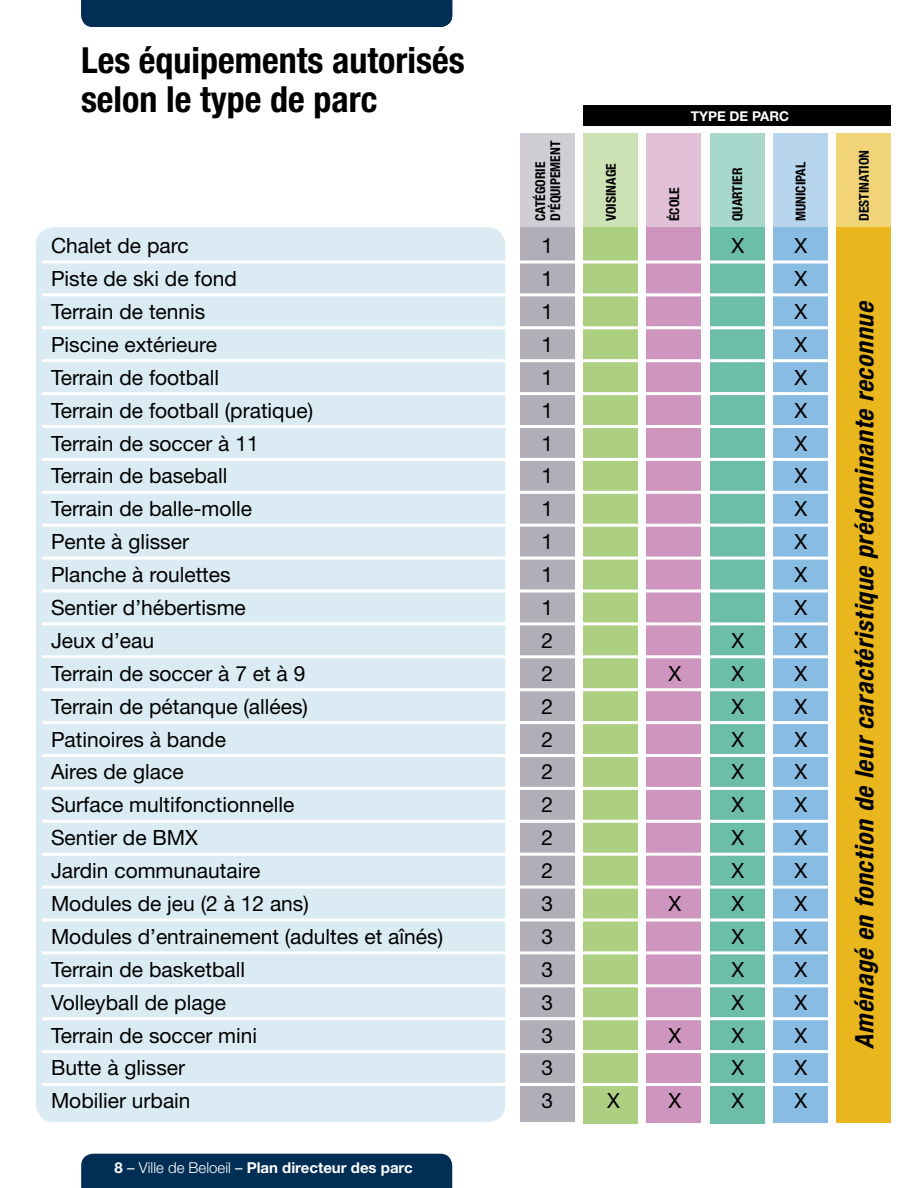
<style>
.page{position:relative;width:918px;height:1188px;background:#fff}
.page>*{position:absolute;margin:0;border:0;box-sizing:border-box;transform-origin:0 0}
.t1{font:700 condensed 36px/39px "Helvetica Neue";color:#000}
.t2{font:italic 700 condensed 25.5px "Helvetica Neue";color:#000}
.t3{font:21px "Helvetica Neue";color:#000}
.t4{font:700 15px "Helvetica Neue";color:#fff}
.t5{font:700 condensed 13.5px/15px "Helvetica Neue";color:#000}
.t6{font:700 13.5px "Helvetica Neue";color:#fff}
.s1{font-weight:400}
.s2{font-weight:300}
</style>
<div class="page">
<div style="left:36px;top:227px;width:469px;height:895px;background:#dbebf3;border-radius:18px"></div>
<div style="left:520px;top:227px;width:55px;height:895px;background:#b2aeb8"></div>
<div style="left:583px;top:227px;width:55px;height:896px;background:#adcf82"></div>
<div style="left:710px;top:227px;width:55px;height:896px;background:#6dbea9"></div>
<div style="left:646px;top:227px;width:55px;height:896px;background:#ce96be"></div>
<div style="left:773px;top:227px;width:55px;height:896px;background:#88bce2"></div>
<div style="left:836px;top:227px;width:55px;height:896px;background:#e9b61e"></div>
<div style="left:520px;top:133px;width:55px;height:95px;background:#d0ced4"></div>
<div style="left:583px;top:133px;width:55px;height:96px;background:#cde2b4"></div>
<div style="left:710px;top:133px;width:55px;height:96px;background:#a7d8cb"></div>
<div style="left:646px;top:133px;width:55px;height:96px;background:#e1c0d8"></div>
<div style="left:773px;top:133px;width:55px;height:96px;background:#b7d6ed"></div>
<div style="left:836px;top:133px;width:55px;height:96px;background:#f1d378"></div>
<hr style="left:42px;top:260px;width:790px;height:3px;background:#fff">
<hr style="left:42px;top:524px;width:790px;height:3px;background:#fff">
<hr style="left:42px;top:853px;width:790px;height:3px;background:#fff">
<hr style="left:42px;top:392px;width:790px;height:3px;background:#fff">
<hr style="left:42px;top:655px;width:790px;height:3px;background:#fff">
<hr style="left:42px;top:984px;width:790px;height:3px;background:#fff">
<hr style="left:42px;top:293px;width:790px;height:3px;background:#fff">
<hr style="left:42px;top:557px;width:790px;height:3px;background:#fff">
<hr style="left:42px;top:886px;width:790px;height:3px;background:#fff">
<hr style="left:42px;top:425px;width:790px;height:3px;background:#fff">
<hr style="left:42px;top:688px;width:790px;height:3px;background:#fff">
<hr style="left:42px;top:1017px;width:790px;height:3px;background:#fff">
<hr style="left:42px;top:326px;width:790px;height:3px;background:#fff">
<hr style="left:42px;top:590px;width:790px;height:2px;background:#fff">
<hr style="left:42px;top:919px;width:790px;height:3px;background:#fff">
<hr style="left:42px;top:458px;width:790px;height:3px;background:#fff">
<hr style="left:42px;top:787px;width:790px;height:3px;background:#fff">
<hr style="left:42px;top:721px;width:790px;height:3px;background:#fff">
<hr style="left:42px;top:1050px;width:790px;height:3px;background:#fff">
<hr style="left:42px;top:359px;width:790px;height:3px;background:#fff">
<hr style="left:42px;top:622px;width:790px;height:3px;background:#fff">
<hr style="left:42px;top:951px;width:790px;height:3px;background:#fff">
<hr style="left:42px;top:491px;width:790px;height:3px;background:#fff">
<hr style="left:42px;top:820px;width:790px;height:3px;background:#fff">
<hr style="left:42px;top:754px;width:790px;height:3px;background:#fff">
<hr style="left:42px;top:1083px;width:790px;height:3px;background:#fff">
<div style="left:583px;top:105px;width:308px;height:21px;background:#000"></div>
<div style="left:81px;top:1154px;width:371px;height:34px;background:#002e54"></div>
<div style="left:81px;top:0;width:371px;height:27px;background:#002e54"></div>
<h1 class="t1" style="left:81px;top:40px;width:385px">Les équipements autorisés selon le type de parc</h1>
<p class="t5" style="left:533px;top:221px;width:82px;rotate:-90deg">CATÉGORIE<br>D’ÉQUIPEMENT</p>
<p class="t5" style="left:603px;top:221px;width:59px;rotate:-90deg">VOISINAGE</p>
<p class="t6" style="left:691px;top:108px;width:100px">TYPE DE PARC</p>
<p class="t5" style="left:667px;top:221px;width:35px;rotate:-90deg">ÉCOLE</p>
<p class="t5" style="left:730px;top:221px;width:55px;rotate:-90deg">QUARTIER</p>
<p class="t5" style="left:793px;top:221px;width:61px;rotate:-90deg">MUNICIPAL</p>
<p class="t5" style="left:856px;top:221px;width:72px;rotate:-90deg">DESTINATION</p>
<p class="t3" style="left:51px;top:233px;width:139px">Chalet de parc</p>
<p class="t3" style="left:542px;top:233px;width:13px">1</p>
<p class="t3" style="left:732px;top:233px;width:14px">X</p>
<p class="t3" style="left:795px;top:233px;width:14px">X</p>
<p class="t3" style="left:51px;top:266px;width:187px">Piste de ski de fond</p>
<p class="t3" style="left:542px;top:266px;width:13px">1</p>
<p class="t3" style="left:795px;top:266px;width:14px">X</p>
<p class="t3" style="left:51px;top:299px;width:156px">Terrain de tennis</p>
<p class="t3" style="left:542px;top:299px;width:13px">1</p>
<p class="t3" style="left:795px;top:299px;width:14px">X</p>
<p class="t3" style="left:51px;top:332px;width:168px">Piscine extérieure</p>
<p class="t3" style="left:542px;top:332px;width:13px">1</p>
<p class="t3" style="left:795px;top:332px;width:14px">X</p>
<p class="t3" style="left:51px;top:365px;width:169px">Terrain de football</p>
<p class="t3" style="left:542px;top:365px;width:13px">1</p>
<p class="t3" style="left:795px;top:365px;width:14px">X</p>
<p class="t3" style="left:51px;top:398px;width:264px">Terrain de football (pratique)</p>
<p class="t3" style="left:542px;top:398px;width:13px">1</p>
<p class="t3" style="left:795px;top:398px;width:14px">X</p>
<p class="t3" style="left:51px;top:431px;width:209px">Terrain de soccer à 11</p>
<p class="t3" style="left:542px;top:431px;width:13px">1</p>
<p class="t3" style="left:795px;top:431px;width:14px">X</p>
<p class="t3" style="left:51px;top:463px;width:178px">Terrain de baseball</p>
<p class="t3" style="left:542px;top:463px;width:13px">1</p>
<p class="t3" style="left:795px;top:463px;width:14px">X</p>
<p class="t3" style="left:51px;top:496px;width:203px">Terrain de balle-molle</p>
<p class="t3" style="left:542px;top:496px;width:13px">1</p>
<p class="t3" style="left:795px;top:496px;width:14px">X</p>
<p class="t3" style="left:51px;top:529px;width:140px">Pente à glisser</p>
<p class="t3" style="left:542px;top:529px;width:13px">1</p>
<p class="t3" style="left:795px;top:529px;width:14px">X</p>
<p class="t3" style="left:51px;top:562px;width:181px">Planche à roulettes</p>
<p class="t3" style="left:542px;top:562px;width:13px">1</p>
<p class="t3" style="left:795px;top:562px;width:14px">X</p>
<p class="t3" style="left:51px;top:595px;width:196px">Sentier d’hébertisme</p>
<p class="t3" style="left:542px;top:595px;width:13px">1</p>
<p class="t3" style="left:795px;top:595px;width:14px">X</p>
<p class="t3" style="left:51px;top:628px;width:105px">Jeux d’eau</p>
<p class="t3" style="left:542px;top:628px;width:13px">2</p>
<p class="t3" style="left:732px;top:628px;width:14px">X</p>
<p class="t3" style="left:795px;top:628px;width:14px">X</p>
<p class="t3" style="left:51px;top:661px;width:256px">Terrain de soccer à 7 et à 9</p>
<p class="t3" style="left:542px;top:661px;width:13px">2</p>
<p class="t3" style="left:669px;top:661px;width:14px">X</p>
<p class="t3" style="left:732px;top:661px;width:14px">X</p>
<p class="t3" style="left:795px;top:661px;width:14px">X</p>
<p class="t3" style="left:51px;top:694px;width:259px">Terrain de pétanque (allées)</p>
<p class="t3" style="left:542px;top:694px;width:13px">2</p>
<p class="t3" style="left:732px;top:694px;width:14px">X</p>
<p class="t3" style="left:795px;top:694px;width:14px">X</p>
<p class="t3" style="left:51px;top:727px;width:177px">Patinoires à bande</p>
<p class="t3" style="left:542px;top:727px;width:13px">2</p>
<p class="t3" style="left:732px;top:727px;width:14px">X</p>
<p class="t3" style="left:795px;top:727px;width:14px">X</p>
<p class="t3" style="left:51px;top:759px;width:134px">Aires de glace</p>
<p class="t3" style="left:542px;top:759px;width:13px">2</p>
<p class="t3" style="left:732px;top:759px;width:14px">X</p>
<p class="t3" style="left:795px;top:759px;width:14px">X</p>
<p class="t3" style="left:51px;top:792px;width:245px">Surface multifonctionnelle</p>
<p class="t3" style="left:542px;top:792px;width:13px">2</p>
<p class="t3" style="left:732px;top:792px;width:14px">X</p>
<p class="t3" style="left:795px;top:792px;width:14px">X</p>
<p class="t3" style="left:51px;top:825px;width:149px">Sentier de BMX</p>
<p class="t3" style="left:542px;top:825px;width:13px">2</p>
<p class="t3" style="left:732px;top:825px;width:14px">X</p>
<p class="t3" style="left:795px;top:825px;width:14px">X</p>
<p class="t3" style="left:51px;top:858px;width:211px">Jardin communautaire</p>
<p class="t3" style="left:542px;top:858px;width:13px">2</p>
<p class="t3" style="left:732px;top:858px;width:14px">X</p>
<p class="t3" style="left:795px;top:858px;width:14px">X</p>
<p class="t3" style="left:51px;top:891px;width:259px">Modules de jeu (2 à 12 ans)</p>
<p class="t3" style="left:542px;top:891px;width:13px">3</p>
<p class="t3" style="left:669px;top:891px;width:14px">X</p>
<p class="t3" style="left:732px;top:891px;width:14px">X</p>
<p class="t3" style="left:795px;top:891px;width:14px">X</p>
<p class="t3" style="left:51px;top:924px;width:394px">Modules d’entrainement (adultes et aînés)</p>
<p class="t3" style="left:542px;top:924px;width:13px">3</p>
<p class="t3" style="left:732px;top:924px;width:14px">X</p>
<p class="t3" style="left:795px;top:924px;width:14px">X</p>
<p class="t3" style="left:51px;top:957px;width:196px">Terrain de basketball</p>
<p class="t3" style="left:542px;top:957px;width:13px">3</p>
<p class="t3" style="left:732px;top:957px;width:14px">X</p>
<p class="t3" style="left:795px;top:957px;width:14px">X</p>
<p class="t3" style="left:51px;top:990px;width:177px">Volleyball de plage</p>
<p class="t3" style="left:542px;top:990px;width:13px">3</p>
<p class="t3" style="left:732px;top:990px;width:14px">X</p>
<p class="t3" style="left:795px;top:990px;width:14px">X</p>
<p class="t3" style="left:51px;top:1023px;width:208px">Terrain de soccer mini</p>
<p class="t3" style="left:542px;top:1023px;width:13px">3</p>
<p class="t3" style="left:669px;top:1023px;width:14px">X</p>
<p class="t3" style="left:732px;top:1023px;width:14px">X</p>
<p class="t3" style="left:795px;top:1023px;width:14px">X</p>
<p class="t3" style="left:51px;top:1055px;width:136px">Butte à glisser</p>
<p class="t3" style="left:542px;top:1055px;width:13px">3</p>
<p class="t3" style="left:732px;top:1055px;width:14px">X</p>
<p class="t3" style="left:795px;top:1055px;width:14px">X</p>
<p class="t3" style="left:51px;top:1088px;width:141px">Mobilier urbain</p>
<p class="t3" style="left:542px;top:1088px;width:13px">3</p>
<p class="t3" style="left:607px;top:1088px;width:14px">X</p>
<p class="t3" style="left:669px;top:1088px;width:14px">X</p>
<p class="t3" style="left:732px;top:1088px;width:14px">X</p>
<p class="t3" style="left:795px;top:1088px;width:14px">X</p>
<p class="t4" style="left:115px;top:1158px;width:300px">8 <span class="s1">–</span> <span class="s2">Ville de Beloeil</span> <span class="s1">–</span> Plan directeur des parc</p>
<p class="t2" style="left:849px;top:1049px;width:749px;rotate:-90deg">Aménagé en fonction de leur caractéristique prédominante reconnue</p>
</div>
